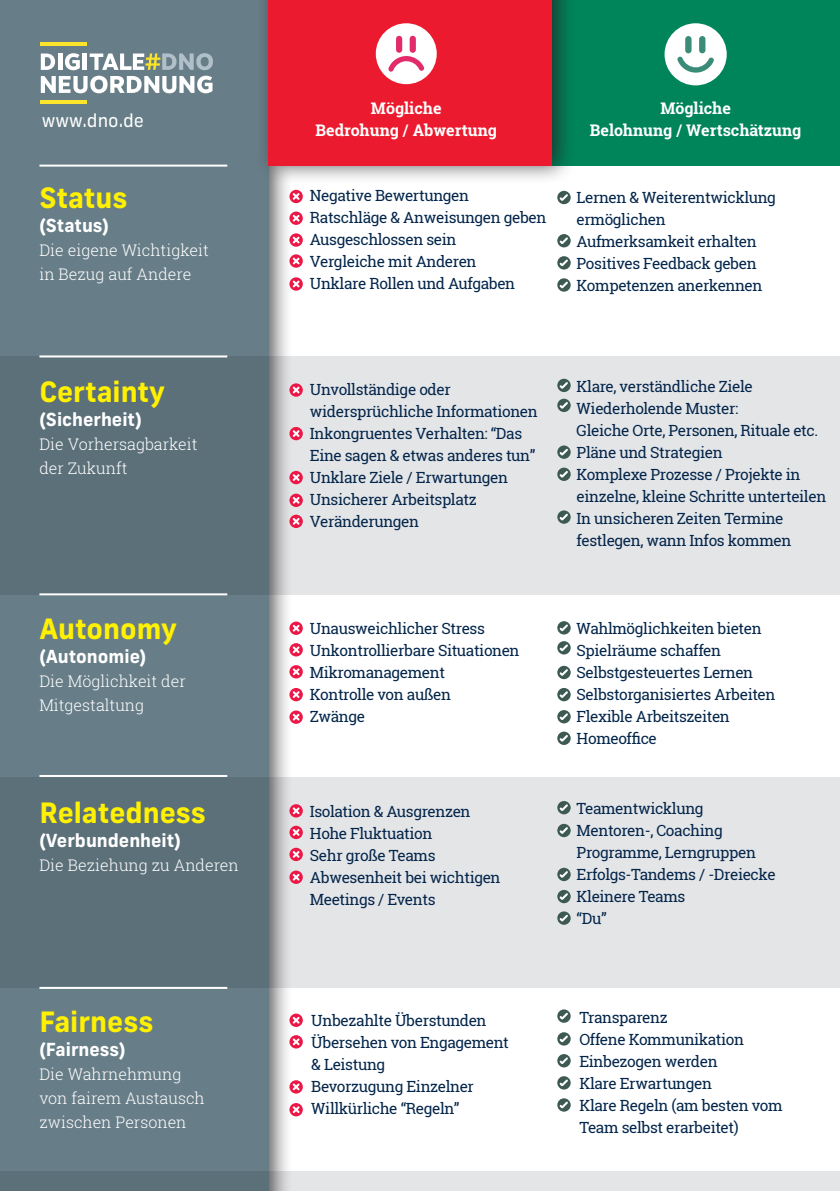
<style>
.page{position:relative;width:840px;height:1191px;background:#fff}
.page>*{position:absolute;margin:0;border:0;box-sizing:border-box;transform-origin:0 0}
.t1{font:700 28px "Frank New";color:#fff101}
.t2{font:700 18px "Frank New";color:#fff}
.t3{font:18px "Frank New";color:#fff}
.t4{font:300 16px/24px "Roboto Slab";color:#fff}
.t5{font:700 16px/22px "Roboto Slab";color:#fff;text-align:center}
.t6{font:15.4px/22px "Roboto Slab";letter-spacing:-.025em;color:#04264b}
</style>
<div class="page">
<div style="left:0;top:0;width:293px;height:1191px;background:#231f20;opacity:.75"></div>
<div style="left:0;top:0;width:268px;height:1191px;background:#677d87"></div>
<svg style="left:0;top:777px;width:839px;height:210px;fill:#e4e5e7"></svg>
<svg style="left:0;top:356px;width:839px;height:238px;fill:#e4e5e7"></svg>
<svg style="left:0;top:1170px;width:839px;height:21px;fill:#e4e5e7"></svg>
<div style="left:550px;top:0;width:289px;height:165px;background:#00855b"></div>
<div style="left:255px;top:0;width:321px;height:185px;background:#231f20;opacity:.75"></div>
<div style="left:269px;top:0;width:282px;height:165px;background:#eb1a2e"></div>
<svg style="left:557px;top:191px;width:13px;height:13px"></svg>
<svg style="left:557px;top:234px;width:13px;height:13px"></svg>
<svg style="left:557px;top:256px;width:13px;height:13px"></svg>
<img style="left:557px;top:278px;width:13px;height:14px;border-radius:7px">
<svg style="left:559px;top:281px;width:8px;height:7px"></svg>
<svg style="left:557px;top:379px;width:13px;height:13px"></svg>
<svg style="left:557px;top:399px;width:13px;height:13px"></svg>
<img style="left:557px;top:445px;width:13px;height:14px;border-radius:7px">
<svg style="left:559px;top:449px;width:8px;height:6px"></svg>
<img style="left:557px;top:467px;width:13px;height:14px;border-radius:7px">
<svg style="left:559px;top:471px;width:8px;height:6px"></svg>
<img style="left:557px;top:510px;width:13px;height:14px;border-radius:7px">
<svg style="left:559px;top:514px;width:8px;height:6px"></svg>
<svg style="left:557px;top:621px;width:13px;height:13px"></svg>
<svg style="left:557px;top:801px;width:13px;height:13px"></svg>
<svg style="left:557px;top:1009px;width:13px;height:13px"></svg>
<svg style="left:557px;top:641px;width:13px;height:13px"></svg>
<svg style="left:557px;top:824px;width:13px;height:13px"></svg>
<svg style="left:557px;top:1032px;width:13px;height:13px"></svg>
<svg style="left:557px;top:688px;width:13px;height:13px"></svg>
<img style="left:557px;top:867px;width:13px;height:14px;border-radius:7px">
<svg style="left:559px;top:871px;width:8px;height:6px"></svg>
<svg style="left:557px;top:1076px;width:13px;height:13px"></svg>
<svg style="left:557px;top:666px;width:13px;height:13px"></svg>
<svg style="left:557px;top:1054px;width:13px;height:13px"></svg>
<svg style="left:557px;top:710px;width:13px;height:13px"></svg>
<svg style="left:557px;top:890px;width:13px;height:13px"></svg>
<svg style="left:557px;top:1098px;width:13px;height:13px"></svg>
<img style="left:557px;top:731px;width:13px;height:14px;border-radius:7px">
<svg style="left:559px;top:735px;width:8px;height:6px"></svg>
<svg style="left:557px;top:911px;width:13px;height:13px"></svg>
<div style="left:289px;top:190px;width:13px;height:13px;background:#ed1747;border-radius:50%"></div>
<svg style="left:292px;top:193px;width:7px;height:7px"></svg>
<svg style="left:289px;top:383px;width:13px;height:14px"></svg>
<svg style="left:292px;top:386px;width:7px;height:7px"></svg>
<svg style="left:289px;top:621px;width:13px;height:14px"></svg>
<svg style="left:292px;top:625px;width:7px;height:6px"></svg>
<svg style="left:289px;top:804px;width:13px;height:13px"></svg>
<svg style="left:292px;top:807px;width:7px;height:7px"></svg>
<svg style="left:289px;top:1013px;width:13px;height:14px"></svg>
<svg style="left:292px;top:1016px;width:7px;height:7px"></svg>
<svg style="left:289px;top:211px;width:13px;height:14px"></svg>
<svg style="left:292px;top:215px;width:7px;height:7px"></svg>
<svg style="left:289px;top:233px;width:13px;height:14px"></svg>
<svg style="left:292px;top:237px;width:7px;height:6px"></svg>
<svg style="left:289px;top:427px;width:13px;height:13px"></svg>
<svg style="left:292px;top:430px;width:7px;height:7px"></svg>
<svg style="left:289px;top:665px;width:13px;height:13px"></svg>
<svg style="left:292px;top:668px;width:7px;height:7px"></svg>
<svg style="left:289px;top:847px;width:13px;height:14px"></svg>
<svg style="left:292px;top:851px;width:7px;height:6px"></svg>
<svg style="left:289px;top:1080px;width:13px;height:13px"></svg>
<svg style="left:292px;top:1083px;width:7px;height:7px"></svg>
<svg style="left:289px;top:643px;width:13px;height:13px"></svg>
<svg style="left:292px;top:646px;width:7px;height:7px"></svg>
<svg style="left:289px;top:825px;width:13px;height:14px"></svg>
<svg style="left:292px;top:829px;width:7px;height:6px"></svg>
<svg style="left:289px;top:1035px;width:13px;height:13px"></svg>
<svg style="left:292px;top:1038px;width:7px;height:7px"></svg>
<svg style="left:289px;top:254px;width:13px;height:14px"></svg>
<svg style="left:292px;top:257px;width:7px;height:7px"></svg>
<svg style="left:289px;top:493px;width:13px;height:14px"></svg>
<svg style="left:292px;top:497px;width:7px;height:6px"></svg>
<svg style="left:289px;top:514px;width:13px;height:14px"></svg>
<svg style="left:292px;top:518px;width:7px;height:7px"></svg>
<svg style="left:289px;top:688px;width:13px;height:13px"></svg>
<svg style="left:292px;top:691px;width:7px;height:7px"></svg>
<svg style="left:289px;top:870px;width:13px;height:14px"></svg>
<svg style="left:292px;top:873px;width:7px;height:7px"></svg>
<svg style="left:289px;top:1103px;width:13px;height:13px"></svg>
<svg style="left:292px;top:1106px;width:7px;height:7px"></svg>
<svg style="left:289px;top:277px;width:13px;height:14px"></svg>
<svg style="left:292px;top:280px;width:7px;height:7px"></svg>
<svg style="left:289px;top:471px;width:13px;height:13px"></svg>
<svg style="left:292px;top:474px;width:7px;height:7px"></svg>
<svg style="left:289px;top:710px;width:13px;height:14px"></svg>
<svg style="left:292px;top:713px;width:7px;height:7px"></svg>
<div style="left:375px;top:23px;width:61px;height:61px;background:#fff;border-radius:50%"></div>
<svg style="left:388px;top:56px;width:36px;height:16px"></svg>
<div style="left:396px;top:36px;width:6px;height:17px;background:#e22b6b;border-radius:3px"></div>
<div style="left:409px;top:36px;width:6px;height:17px;background:#e22b6b;border-radius:3px"></div>
<div style="left:664px;top:23px;width:62px;height:62px;background:#fff;border-radius:50%"></div>
<svg style="left:677px;top:56px;width:36px;height:17px"></svg>
<svg style="left:684px;top:36px;width:7px;height:17px"></svg>
<svg style="left:698px;top:36px;width:7px;height:17px"></svg>
<svg style="left:41px;top:53px;width:14px;height:17px"></svg>
<hr style="left:58px;top:53px;width:4px;height:17px;background:#fff">
<svg style="left:65px;top:53px;width:15px;height:17px"></svg>
<hr style="left:83px;top:53px;width:4px;height:17px;background:#fff">
<svg style="left:90px;top:53px;width:123px;height:17px"></svg>
<svg style="left:41px;top:76px;width:171px;height:17px"></svg>
<hr style="left:41px;top:42px;width:46px;height:3px;background:#fbe429">
<hr style="left:41px;top:100px;width:46px;height:3px;background:#fbe429">
<hr style="left:39px;top:165px;width:188px;height:2px;background:#fff">
<hr style="left:39px;top:355px;width:188px;height:2px;background:#fff">
<hr style="left:39px;top:593px;width:188px;height:2px;background:#fff">
<hr style="left:39px;top:775px;width:188px;height:2px;background:#fff">
<hr style="left:39px;top:987px;width:188px;height:2px;background:#fff">
<p class="t3" style="left:42px;top:109px;width:104px">www.dno.de</p>
<h1 class="t1" style="left:39px;top:179px;width:90px">Status</h1>
<p class="t2" style="left:39px;top:214px;width:71px">(Status)</p>
<p class="t4" style="left:39px;top:238px;width:171px">Die eigene Wichtigkeit in Bezug auf Andere</p>
<h1 class="t1" style="left:39px;top:373px;width:127px">Certainty</h1>
<p class="t2" style="left:39px;top:407px;width:104px">(Sicherheit)</p>
<p class="t4" style="left:39px;top:431px;width:160px">Die Vorhersagbarkeit der Zukunft</p>
<h1 class="t1" style="left:39px;top:610px;width:139px">Autonomy</h1>
<p class="t2" style="left:39px;top:644px;width:108px">(Autonomie)</p>
<p class="t4" style="left:39px;top:669px;width:148px">Die Möglichkeit der<br>Mitgestaltung</p>
<h1 class="t1" style="left:39px;top:794px;width:168px">Relatedness</h1>
<p class="t2" style="left:39px;top:828px;width:143px">(Verbundenheit)</p>
<p class="t4" style="left:39px;top:852px;width:201px">Die Beziehung zu Anderen</p>
<h1 class="t1" style="left:39px;top:1003px;width:116px">Fairness</h1>
<p class="t2" style="left:39px;top:1037px;width:88px">(Fairness)</p>
<p class="t4" style="left:39px;top:1061px;width:167px">Die Wahrnehmung von fairem Austausch zwischen Personen</p>
<p class="t5" style="left:315px;top:97px;width:183px">Mögliche<br>Bedrohung / Abwertung</p>
<p class="t5" style="left:589px;top:97px;width:213px">Mögliche<br>Belohnung / Wertschätzung</p>
<p class="t6" style="left:310px;top:184px;width:238px">Negative Bewertungen<br>Ratschläge &amp; Anweisungen geben<br>Ausgeschlossen sein<br>Vergleiche mit Anderen<br>Unklare Rollen und Aufgaben</p>
<p class="t6" style="left:576px;top:186px;width:201px">Lernen &amp; Weiterentwicklung ermöglichen<br>Aufmerksamkeit erhalten<br>Positives Feedback geben<br>Kompetenzen anerkennen</p>
<p class="t6" style="left:310px;top:378px;width:229px">Unvollständige oder widersprüchliche Informationen<br>Inkongruentes Verhalten: “Das<br>Eine sagen &amp; etwas anderes tun”<br>Unklare Ziele / Erwartungen<br>Unsicherer Arbeitsplatz<br>Veränderungen</p>
<p class="t6" style="left:310px;top:617px;width:211px">Unausweichlicher Stress<br>Unkontrollierbare Situationen<br>Mikromanagement<br>Kontrolle von außen<br>Zwänge</p>
<p class="t6" style="left:310px;top:800px;width:192px">Isolation &amp; Ausgrenzen<br>Hohe Fluktuation<br>Sehr große Teams<br>Abwesenheit bei wichtigen<br>Meetings / Events</p>
<p class="t6" style="left:576px;top:375px;width:251px">Klare, verständliche Ziele<br>Wiederholende Muster:<br>Gleiche Orte, Personen, Rituale etc.<br>Pläne und Strategien<br>Komplexe Prozesse / Projekte in einzelne, kleine Schritte unterteilen<br>In unsicheren Zeiten Termine festlegen, wann Infos kommen</p>
<p class="t6" style="left:576px;top:617px;width:200px">Wahlmöglichkeiten bieten<br>Spielräume schaffen<br>Selbstgesteuertes Lernen<br>Selbstorganisiertes Arbeiten<br>Flexible Arbeitszeiten<br>Homeoffice</p>
<p class="t6" style="left:576px;top:797px;width:200px">Teamentwicklung<br>Mentoren-, Coaching<br>Programme, Lerngruppen<br>Erfolgs-Tandems / -Dreiecke<br>Kleinere Teams<br>“Du”</p>
<p class="t6" style="left:311px;top:1009px;width:199px">Unbezahlte Überstunden<br>Übersehen von Engagement &amp; Leistung<br>Bevorzugung Einzelner<br>Willkürliche “Regeln”</p>
<p class="t6" style="left:579px;top:1005px;width:205px">Transparenz<br>Offene Kommunikation<br>Einbezogen werden<br>Klare Erwartungen<br>Klare Regeln (am besten vom<br>Team selbst erarbeitet)</p>
</div>
